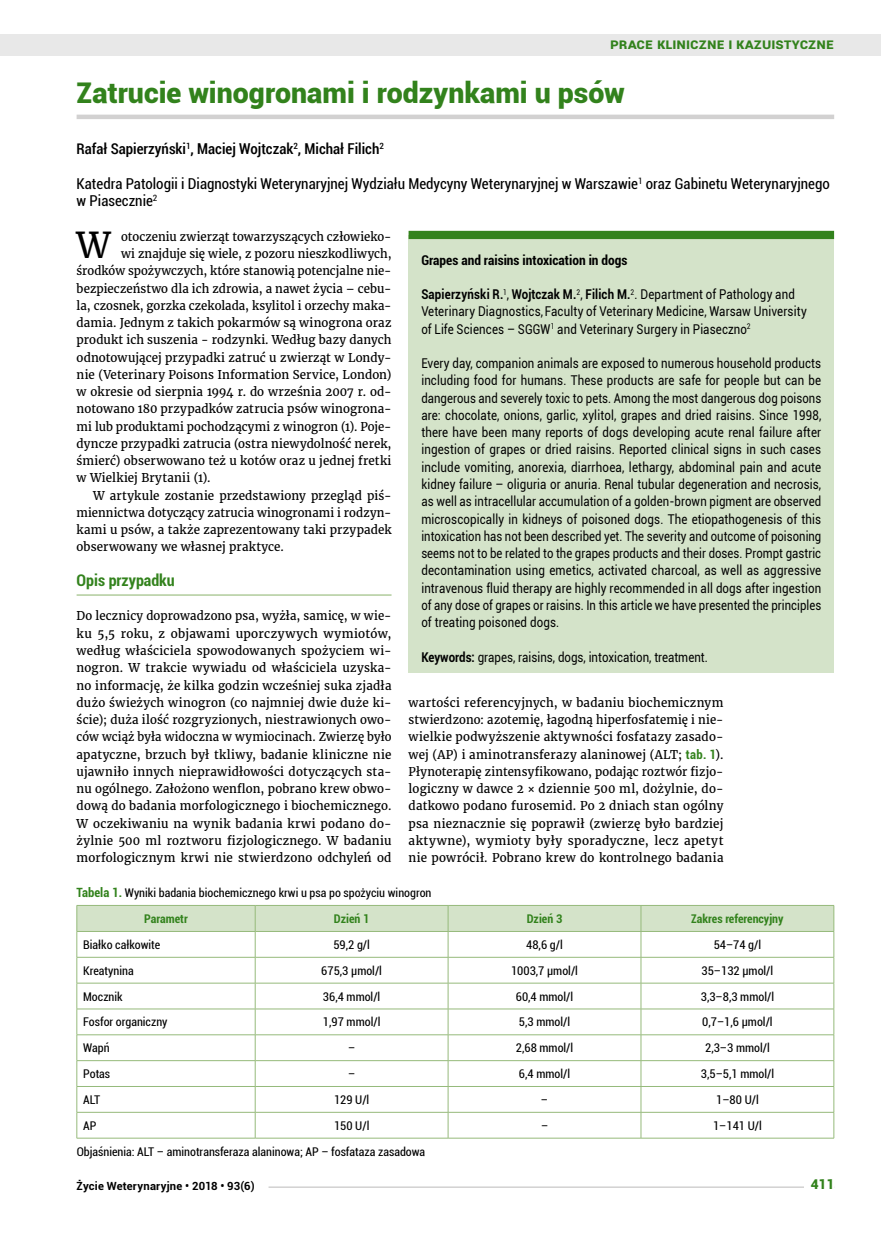
<style>
.page{position:relative;width:881px;height:1234px;background:#fff}
.page>*{position:absolute;margin:0;border:0;box-sizing:border-box;transform-origin:0 0}
.t1{font:35.25px "Merriweather";color:#000}
.t2{font:900 28.5px "Roboto";color:#32821c}
.t3{font:700 condensed 16.05px "Roboto";color:#32821c}
.t4{font:condensed 15px/17.2px "Roboto";color:#000}
.t5{font:500 condensed 15px "Roboto";color:#000}
.t6{font:700 15px "Roboto";color:#32821c}
.t7{font:13.5px/17.2px "Roboto";letter-spacing:.01em;color:#000;scale:.85 1}
.t8{font:700 condensed 13.5px "Roboto";color:#000}
.t9{font:900 13.5px "Roboto";color:#32821c}
.t10{font:12px/17.2px "Merriweather";letter-spacing:.01em;color:#000;text-align:justify}
.t11{font:12px/17.2px "Merriweather";letter-spacing:.01em;color:#000;text-align:justify;scale:.95 1}
.t12{font:condensed 12px/26.2px "Roboto";color:#000}
.t13{font:12px "Merriweather";letter-spacing:.01em;color:#000;scale:.96 1}
.t14{font:700 condensed 12px "Roboto";color:#32821c}
.t15{font:700 11.25px "Roboto";letter-spacing:.02em;color:#000}
.s1{font-weight:700}
.s2{font-family:"Roboto";font-weight:700;font-stretch:condensed;font-size:12.75px;color:#32821c}
.s3{font-weight:700;font-size:12.75px;color:#32821c}
.s4{font-weight:700;color:#32821c}
</style>
<div class="page">
<hr style="left:77px;top:594px;width:314px;height:1px;background:#96ba7b">
<hr style="left:77px;top:115px;width:756px;height:4px;background:#d2d1d1">
<div style="left:408px;top:235px;width:425px;height:437px;background:#d4e3c9"></div>
<div style="left:408px;top:231px;width:425px;height:8px;background:#32821c"></div>
<hr style="left:77px;top:1137px;width:178px;height:1px;background:#96ba7b">
<hr style="left:255px;top:1137px;width:193px;height:1px;background:#96ba7b">
<hr style="left:448px;top:1137px;width:192px;height:1px;background:#96ba7b">
<hr style="left:640px;top:1137px;width:193px;height:1px;background:#96ba7b">
<svg style="left:77px;top:905px;width:757px;height:232px"></svg>
<hr style="left:77px;top:931px;width:178px;height:1px;background:#96ba7b">
<hr style="left:255px;top:931px;width:193px;height:1px;background:#96ba7b">
<hr style="left:448px;top:931px;width:192px;height:1px;background:#96ba7b">
<hr style="left:640px;top:931px;width:193px;height:1px;background:#96ba7b">
<div style="left:0;top:35px;width:880px;height:21px;background:#e8e8e8"></div>
<hr style="left:268px;top:1186px;width:565px;height:1px;background:#d2d1d1">
<div style="left:804px;top:1178px;width:29px;height:15px;background:#fff"></div>
<p class="t6" style="left:610px;top:33px;width:225px">Prace kliniczne i kazuistyczne</p>
<h2 class="t2" style="left:77px;top:72px;width:549px">Zatrucie winogronami i rodzynkami u psów</h2>
<p class="t5" style="left:77px;top:138px;width:309px">Rafał Sapierzyński<sup>1</sup>, Maciej Wojtczak<sup>2</sup>, Michał Filich<sup>2</sup></p>
<p class="t4" style="left:77px;top:174px;width:754px">Katedra Patologii i Diagnostyki Weterynaryjnej Wydziału Medycyny Weterynaryjnej w Warszawie<sup>1</sup> oraz Gabinetu Weterynaryjnego w Piasecznie<sup>2</sup></p>
<h1 class="t1" style="left:77px;top:223px;width:36px">W</h1>
<p class="t11" style="left:121px;top:228px;width:286px">otoczeniu zwierząt towarzyszących człowieko-</p>
<p class="t13" style="left:121px;top:246px;width:283px">wi znajduje się wiele, z pozoru nieszkodliwych,</p>
<p class="t11" style="left:77px;top:262px;width:333px">środków spożywczych, które stanowią potencjalne nie-</p>
<p class="t13" style="left:77px;top:280px;width:329px">bezpieczeństwo dla ich zdrowia, a nawet życia – cebu-</p>
<p class="t13" style="left:77px;top:298px;width:329px">la, czosnek, gorzka czekolada, ksylitol i orzechy maka-</p>
<p class="t10" style="left:77px;top:314px;width:316px">damia. Jednym z takich pokarmów są winogrona oraz</p>
<p class="t10" style="left:77px;top:331px;width:316px">produkt ich suszenia - rodzynki. Według bazy danych</p>
<p class="t10" style="left:77px;top:348px;width:316px">odnotowującej przypadki zatruć u zwierząt w Londy-</p>
<p class="t10" style="left:77px;top:366px;width:316px">nie (Veterinary Poisons Information Service, London)</p>
<p class="t10" style="left:77px;top:383px;width:316px">w okresie od sierpnia 1994 r. do września 2007 r. od-</p>
<p class="t10" style="left:77px;top:400px;width:316px">notowano 180 przypadków zatrucia psów winogrona-</p>
<p class="t11" style="left:77px;top:417px;width:333px">mi lub produktami pochodzącymi z winogron (1). Poje-</p>
<p class="t10" style="left:77px;top:435px;width:316px">dyncze przypadki zatrucia (ostra niewydolność nerek,</p>
<p class="t10" style="left:77px;top:452px;width:316px">śmierć) obserwowano też u kotów oraz u jednej fretki</p>
<p class="t10" style="left:77px;top:469px;width:135px">w Wielkiej Brytanii (1).</p>
<p class="t10" style="left:93px;top:486px;width:297px">W artykule zostanie przedstawiony przegląd piś-</p>
<p class="t11" style="left:77px;top:504px;width:333px">miennictwa dotyczący zatrucia winogronami i rodzyn-</p>
<p class="t10" style="left:77px;top:521px;width:316px">kami u psów, a także zaprezentowany taki przypadek</p>
<p class="t10" style="left:77px;top:538px;width:209px">obserwowany we własnej praktyce.</p>
<p class="t3" style="left:77px;top:569px;width:100px">Opis przypadku</p>
<p class="t11" style="left:77px;top:607px;width:333px">Do lecznicy doprowadzono psa, wyżła, samicę, w wie&shy;ku 5,5 roku, z objawami uporczywych wymiotów, według właściciela spowodowanych spożyciem wi&shy;nogron. W trakcie wywiadu od właściciela uzyska&shy;no informację, że kilka godzin wcześniej suka zjadła dużo świeżych winogron (co najmniej dwie duże ki&shy;ście); duża ilość rozgryzionych, niestrawionych owo&shy;ców wciąż była widoczna w wymiocinach. Zwierzę było apatyczne, brzuch był tkliwy, badanie kliniczne nie ujawniło innych nieprawidłowości dotyczących sta&shy;nu ogólnego. Założono wenflon, pobrano krew obwo&shy;dową do badania morfologicznego i biochemicznego.<br>W oczekiwaniu na wynik badania krwi podano do&shy;żylnie 500 ml roztworu fizjologicznego. W badaniu morfologicznym krwi nie stwierdzono odchyleń od</p>
<p class="t8" style="left:421px;top:250px;width:207px">Grapes and raisins intoxication in dogs</p>
<p class="t7" style="left:421px;top:285px;width:455px"><span class="s1">Sapierzyński R.</span><sup>1</sup>, <span class="s1">Wojtczak M.</span><sup>2</sup>, <span class="s1">Filich M.</span><sup>2</sup>. Department of Pathology and<br>Veterinary Diagnostics, Faculty of Veterinary Medicine, Warsaw University of Life Sciences – SGGW<sup>1</sup> and Veterinary Surgery in Piaseczno<sup>2</sup></p>
<p class="t7" style="left:421px;top:354px;width:472px;text-align:justify">Every day, companion animals are exposed to numerous household products including food for humans. These products are safe for people but can be dangerous and severely toxic to pets. Among the most dangerous dog poisons are: chocolate, onions, garlic, xylitol, grapes and dried raisins. Since 1998, there have been many reports of dogs developing acute renal failure after ingestion of grapes or dried raisins. Reported clinical signs in such cases include vomiting, anorexia, diarrhoea, lethargy, abdominal pain and acute kidney failure – oliguria or anuria. Renal tubular degeneration and necrosis, as well as intracellular accumulation of a golden-brown pigment are observed microscopically in kidneys of poisoned dogs. The etiopathogenesis of this intoxication has not been described yet. The severity and outcome of poisoning seems not to be related to the grapes products and their doses. Prompt gastric decontamination using emetics, activated charcoal, as well as aggressive intravenous fluid therapy are highly recommended in all dogs after ingestion of any dose of grapes or raisins. In this article we have presented the principles of treating poisoned dogs.</p>
<p class="t7" style="left:421px;top:647px;width:338px"><span class="s1">Keywords:</span> grapes, raisins, dogs, intoxication, treatment.</p>
<p class="t10" style="left:408px;top:693px;width:316px">wartości referencyjnych, w badaniu biochemicznym stwierdzono: azotemię, łagodną hiperfosfatemię i nie&shy;wielkie podwyższenie aktywności fosfatazy zasado&shy;wej (AP) i aminotransferazy alaninowej (ALT; <span class="s2">tab. 1</span>).<br>Płynoterapię zintensyfikowano, podając roztwór fizjo&shy;logiczny w dawce 2 × dziennie 500 ml, dożylnie, do&shy;datkowo podano furosemid. Po 2 dniach stan ogólny psa nieznacznie się poprawił (zwierzę było bardziej aktywne), wymioty były sporadyczne, lecz apetyt nie powrócił. Pobrano krew do kontrolnego badania</p>
<p class="t12" style="left:144px;top:878px;width:288px;text-indent:-68px"><span class="s3">Tabela 1.</span> Wyniki badania biochemicznego krwi u psa po spożyciu winogron<br><span class="s4">Parametr</span></p>
<p class="t14" style="left:334px;top:910px;width:37px">Dzień 1</p>
<p class="t14" style="left:526px;top:910px;width:37px">Dzień 3</p>
<p class="t14" style="left:691px;top:910px;width:94px">Zakres referencyjny</p>
<p class="t12" style="left:83px;top:930px;width:79px">Białko całkowite</p>
<p class="t12" style="left:333px;top:930px;width:38px">59,2 g/l</p>
<p class="t12" style="left:526px;top:930px;width:38px">48,6 g/l</p>
<p class="t12" style="left:713px;top:930px;width:49px">54–74 g/l</p>
<p class="t12" style="left:83px;top:956px;width:52px">Kreatynina</p>
<p class="t12" style="left:321px;top:956px;width:62px">675,3 µmol/l</p>
<p class="t12" style="left:511px;top:956px;width:68px">1003,7 µmol/l</p>
<p class="t12" style="left:701px;top:956px;width:73px">35–132 µmol/l</p>
<p class="t12" style="left:83px;top:982px;width:41px">Mocznik</p>
<p class="t12" style="left:323px;top:982px;width:59px">36,4 mmol/l</p>
<p class="t12" style="left:515px;top:982px;width:59px">60,4 mmol/l</p>
<p class="t12" style="left:700px;top:982px;width:75px">3,3–8,3 mmol/l</p>
<p class="t12" style="left:83px;top:1008px;width:86px">Fosfor organiczny</p>
<p class="t12" style="left:323px;top:1008px;width:59px">1,97 mmol/l</p>
<p class="t12" style="left:518px;top:1008px;width:53px">5,3 mmol/l</p>
<p class="t12" style="left:702px;top:1008px;width:72px">0,7–1,6 µmol/l</p>
<p class="t12" style="left:83px;top:1034px;width:28px">Wapń</p>
<p class="t12" style="left:348px;top:1034px;width:9px">–</p>
<p class="t12" style="left:515px;top:1034px;width:59px">2,68 mmol/l</p>
<p class="t12" style="left:704px;top:1034px;width:66px">2,3–3 mmol/l</p>
<p class="t12" style="left:83px;top:1059px;width:28px">Potas</p>
<p class="t12" style="left:348px;top:1059px;width:9px">–</p>
<p class="t12" style="left:518px;top:1059px;width:53px">6,4 mmol/l</p>
<p class="t12" style="left:700px;top:1059px;width:75px">3,5–5,1 mmol/l</p>
<p class="t12" style="left:83px;top:1085px;width:18px">ALT</p>
<p class="t12" style="left:334px;top:1085px;width:37px">129 U/l</p>
<p class="t12" style="left:540px;top:1085px;width:9px">–</p>
<p class="t12" style="left:716px;top:1085px;width:44px">1–80 U/l</p>
<p class="t12" style="left:83px;top:1111px;width:15px">AP</p>
<p class="t12" style="left:334px;top:1111px;width:37px">150 U/l</p>
<p class="t12" style="left:540px;top:1111px;width:9px">–</p>
<p class="t12" style="left:712px;top:1111px;width:50px">1–141 U/l</p>
<p class="t12" style="left:77px;top:1137px;width:350px">Objaśnienia: ALT – aminotransferaza alaninowa; AP – fosfataza zasadowa</p>
<p class="t15" style="left:77px;top:1177px;width:179px">Życie Weterynaryjne • 2018 • 93(6)</p>
<p class="t9" style="left:810px;top:1174px;width:25px">411</p>
</div>
